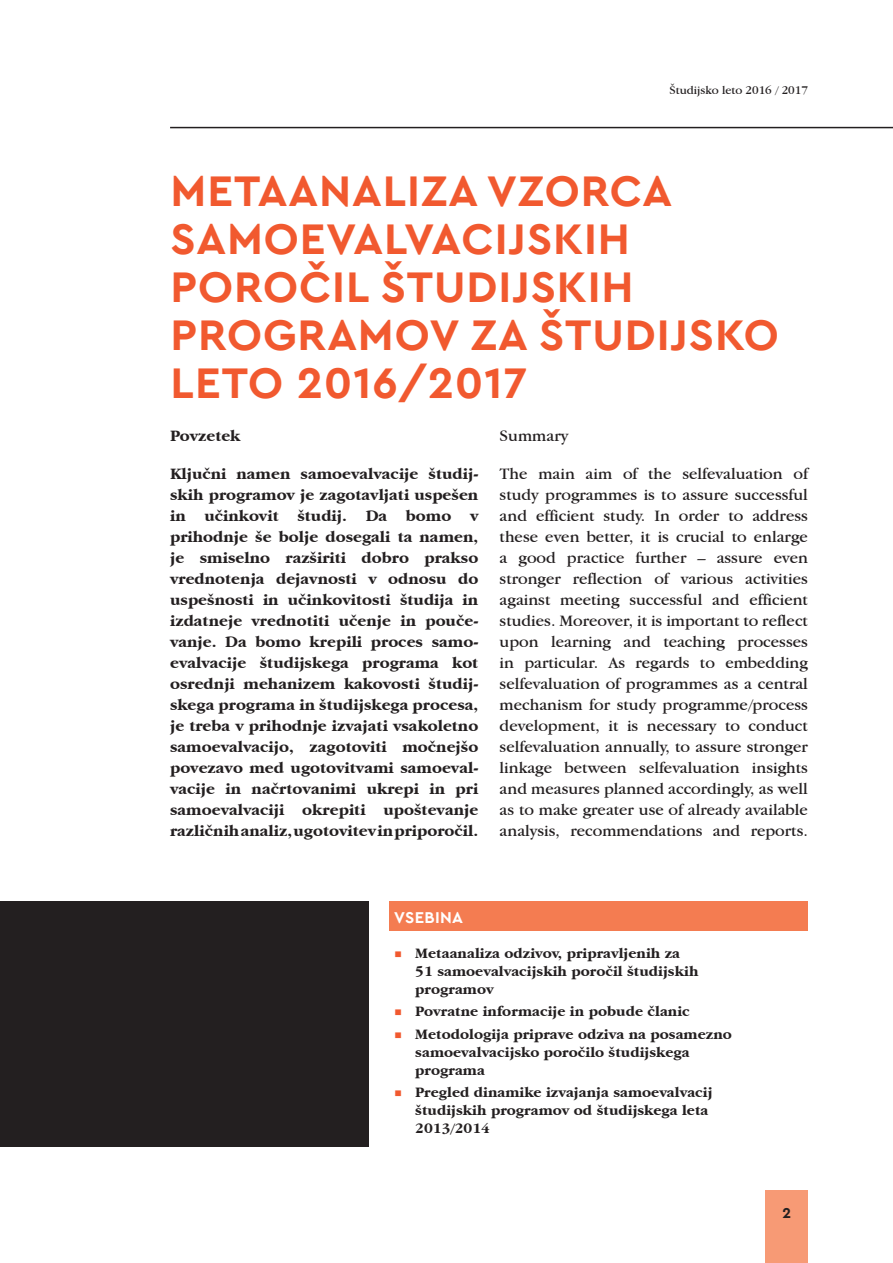
<style>
.page{position:relative;width:893px;height:1263px;background:#fff}
.page>*{position:absolute;margin:0;border:0;box-sizing:border-box;transform-origin:0 0}
.Naslov_1{font:700 45px/48px "Cera";letter-spacing:.02em;color:#f1592f}
.body_tekst{font:16.5px/21px "Garamond IT Cby BT";color:#231f20;text-align:justify}
.body_tekst-2{font:700 16.5px/21px "Garamond IT Cby BT";color:#231f20;text-align:justify}
.bullets_naslov{font:700 16.5px "Cera";letter-spacing:.02em;color:#fff}
.t1{font:700 15px/18px "Garamond IT Cby BT";color:#231f20}
.t2{font:700 15px "Cera";color:#231f20}
.running{font:12px "Garamond IT Cby BT";color:#231f20}
.s1{font-family:"Cera";color:#f1592f}
</style>
<div class="page">
<hr style="left:170px;top:127px;width:723px;height:1px;background:#231f20">
<div style="left:765px;top:1191px;width:43px;height:72px;background:#f79a75"></div>
<div style="left:390px;top:901px;width:418px;height:29px;background:#f47c51"></div>
<div style="left:0;top:901px;width:369px;height:246px;background:#231f20"></div>
<p class="running" style="left:670px;top:83px;width:140px">Študijsko leto 2016 / 2017</p>
<p class="Naslov_1" style="left:171px;top:165px;width:610px">METAANALIZA VZORCA<br>SAMOEVALVACIJSKIH<br>POROČIL ŠTUDIJSKIH<br>PROGRAMOV ZA ŠTUDIJSKO<br>LETO 2016/2017</p>
<p class="body_tekst-2" style="left:170px;top:425px;width:72px">Povzetek</p>
<p class="body_tekst-2" style="left:170px;top:463px;width:310px">Ključni namen samoevalvacije študij&shy;skih programov je zagotavljati uspešen in učinkovit študij. Da bomo v prihodnje še bolje dosegali ta namen, je smiselno razširiti dobro prakso vrednotenja dejavnosti v odnosu do uspešnosti in učinkovitosti študija in izdatneje vrednotiti učenje in pouče&shy;vanje. Da bomo krepili proces samo&shy;evalvacije študijskega programa kot osrednji mehanizem kakovosti študij&shy;skega programa in študijskega procesa, je treba v prihodnje izvajati vsakoletno samoevalvacijo, zagotoviti močnejšo povezavo med ugotovitvami samoeval&shy;vacije in načrtovanimi ukrepi in pri samoevalvaciji okrepiti upoštevanje različnih analiz, ugotovitev in priporočil.</p>
<p class="body_tekst" style="left:500px;top:425px;width:70px">Summary</p>
<p class="body_tekst" style="left:500px;top:463px;width:310px">The main aim of the selfevaluation of study programmes is to assure successful and efficient study. In order to address these even better, it is crucial to enlarge a good practice further – assure even stronger reflection of various activities against meeting successful and efficient studies. Moreover, it is important to reflect upon learning and teaching processes in particular. As regards to embedding selfevaluation of programmes as a central mechanism for study programme/process development, it is necessary to conduct selfevaluation annually, to assure stronger linkage between selfevaluation insights and measures planned accordingly, as well as to make greater use of already available analysis, recommendations and reports.</p>
<p class="bullets_naslov" style="left:394px;top:907px;width:70px">VSEBINA</p>
<p class="t1" style="left:415px;top:944px;width:285px;text-indent:-21px"><span class="s1">▪</span> Metaanaliza odzivov, pripravljenih za<br>51 samoevalvacijskih poročil študijskih programov</p>
<p class="t1" style="left:394px;top:1002px;width:297px"><span class="s1">▪</span> Povratne informacije in pobude članic</p>
<p class="t1" style="left:415px;top:1025px;width:318px;text-indent:-21px"><span class="s1">▪</span> Metodologija priprave odziva na posamezno samoevalvacijsko poročilo študijskega programa</p>
<p class="t1" style="left:415px;top:1083px;width:299px;text-indent:-21px"><span class="s1">▪</span> Pregled dinamike izvajanja samoevalvacij študijskih programov od študijskega leta<br>2013/2014</p>
<p class="t2" style="left:782px;top:1203px;width:10px">2</p>
</div>
